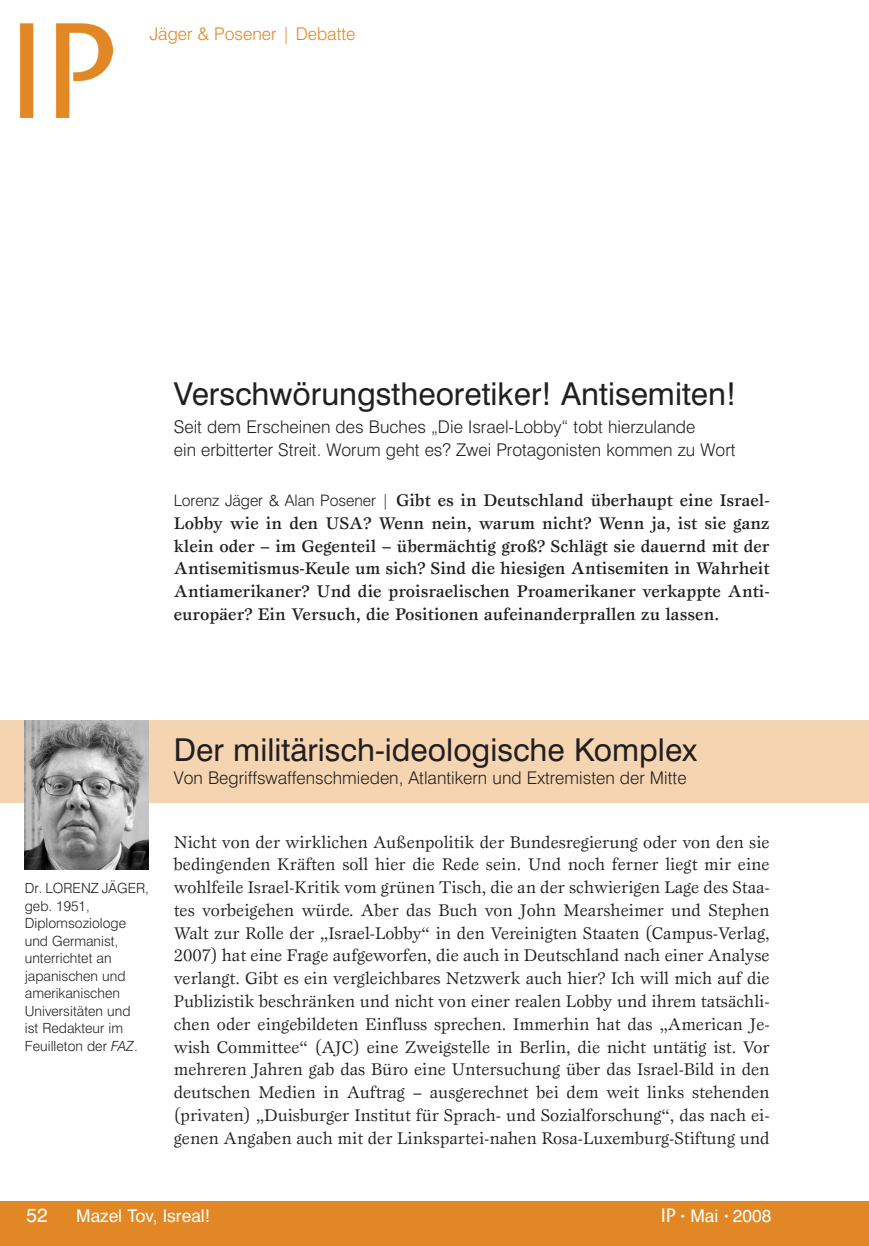
<style>
.page{position:relative;width:869px;height:1246px;background:#fff}
.page>*{position:absolute;margin:0;border:0;box-sizing:border-box;transform-origin:0 0}
.t1{font:31.5px "Swiss 721 BT";color:#231f20}
.t2{font:19.25px "Swiss 721 BT";color:#fff}
.t3{font:17.5px/22.8px "Esprit";color:#231f20;text-align:justify}
.t4{font:500 17.5px/22.8px "Esprit";color:#231f20;text-align:justify}
.t5{font:300 17.5px/22.8px "Swiss 721 BT";color:#231f20}
.t6{font:17.5px "Swiss 721 BT";color:#fff}
.t7{font:300 17.5px "Swiss 721 BT";color:#e18725}
.t8{font:300 14px/17.5px "Swiss 721 BT";color:#231f20}
.s1{font-family:"Swiss 721 BT";font-weight:300;font-size:15.75px}
.s2{font-style:italic}
.s3{font-family:"ITC Stone Sans";font-weight:500;font-size:19.25px}
.s4{font-size:10.5px}
</style>
<div class="page">
<div style="left:0;top:1200px;width:868px;height:45px;background:#e18725"></div>
<hr style="left:868px;top:1200px;width:1px;height:45px;background:#e18725">
<div style="left:0;top:720px;width:868px;height:82px;background:#f5d5b1"></div>
<img style="left:25px;top:720px;width:124px;height:149px">
<img style="left:20px;top:23px;width:93px;height:95px">
<p class="t7" style="left:150px;top:23px;width:207px">Jäger &amp; Posener | Debatte</p>
<h1 class="t1" style="left:174px;top:375px;width:563px">Verschwörungstheoretiker! Antisemiten!</h1>
<p class="t5" style="left:174px;top:415px;width:563px">Seit dem Erscheinen des Buches „Die Israel-Lobby“ tobt hierzulande<br>ein erbitterter Streit. Worum geht es? Zwei Protagonisten kommen zu Wort</p>
<p class="t4" style="left:174px;top:488px;width:597px"><span class="s1">Lorenz Jäger &amp; Alan Posener |</span> Gibt es in Deutschland überhaupt eine Israel-Lobby wie in den USA? Wenn nein, warum nicht? Wenn ja, ist sie ganz klein oder – im Gegenteil – übermächtig groß? Schlägt sie dauernd mit der Antisemitismus-Keule um sich? Sind die hiesigen Antisemiten in Wahrheit Antiamerikaner? Und die proisraelischen Proamerikaner verkappte Anti&shy;europäer? Ein Versuch, die Positionen aufeinanderprallen zu lassen.</p>
<p class="t8" style="left:25px;top:879px;width:126px">Dr. LORENZ JÄGER, geb. 1951,<br>Diplomsoziologe und Germanist, unterrichtet an japanischen und amerikanischen<br>Universitäten und<br>ist Redakteur im<br>Feuilleton der <span class="s2">FAZ</span>.</p>
<h1 class="t1" style="left:174px;top:731px;width:525px">Der militärisch-ideologische Komplex</h1>
<p class="t5" style="left:174px;top:766px;width:514px">Von Begriffswaffenschmieden, Atlantikern und Extremisten der Mitte</p>
<p class="t3" style="left:174px;top:830px;width:597px">Nicht von der wirklichen Außenpolitik der Bundesregierung oder von den sie bedingenden Kräften soll hier die Rede sein. Und noch ferner liegt mir eine wohlfeile Israel-Kritik vom grünen Tisch, die an der schwierigen Lage des Staa&shy;tes vorbeigehen würde. Aber das Buch von John Mearsheimer und Stephen Walt zur Rolle der „Israel-Lobby“ in den Vereinigten Staaten (Campus-Verlag, 2007) hat eine Frage aufgeworfen, die auch in Deutschland nach einer Analyse verlangt. Gibt es ein vergleichbares Netzwerk auch hier? Ich will mich auf die Publizistik beschränken und nicht von einer realen Lobby und ihrem tatsächli&shy;chen oder eingebildeten Einfluss sprechen. Immerhin hat das „American Je&shy;wish Committee“ (AJC) eine Zweigstelle in Berlin, die nicht untätig ist. Vor mehreren Jahren gab das Büro eine Untersuchung über das Israel-Bild in den deutschen Medien in Auftrag – ausgerechnet bei dem weit links stehenden (privaten) „Duisburger Institut für Sprach- und Sozialforschung“, das nach ei&shy;genen Angaben auch mit der Linkspartei-nahen Rosa-Luxemburg-Stiftung und</p>
<p class="t2" style="left:27px;top:1202px;width:23px">52</p>
<p class="t6" style="left:76px;top:1204px;width:136px">Mazel Tov, Isreal!</p>
<p class="t6" style="left:660px;top:1204px;width:112px"><span class="s3">IP</span> <span class="s4">•</span> Mai <span class="s4">•</span> 2008</p>
</div>
